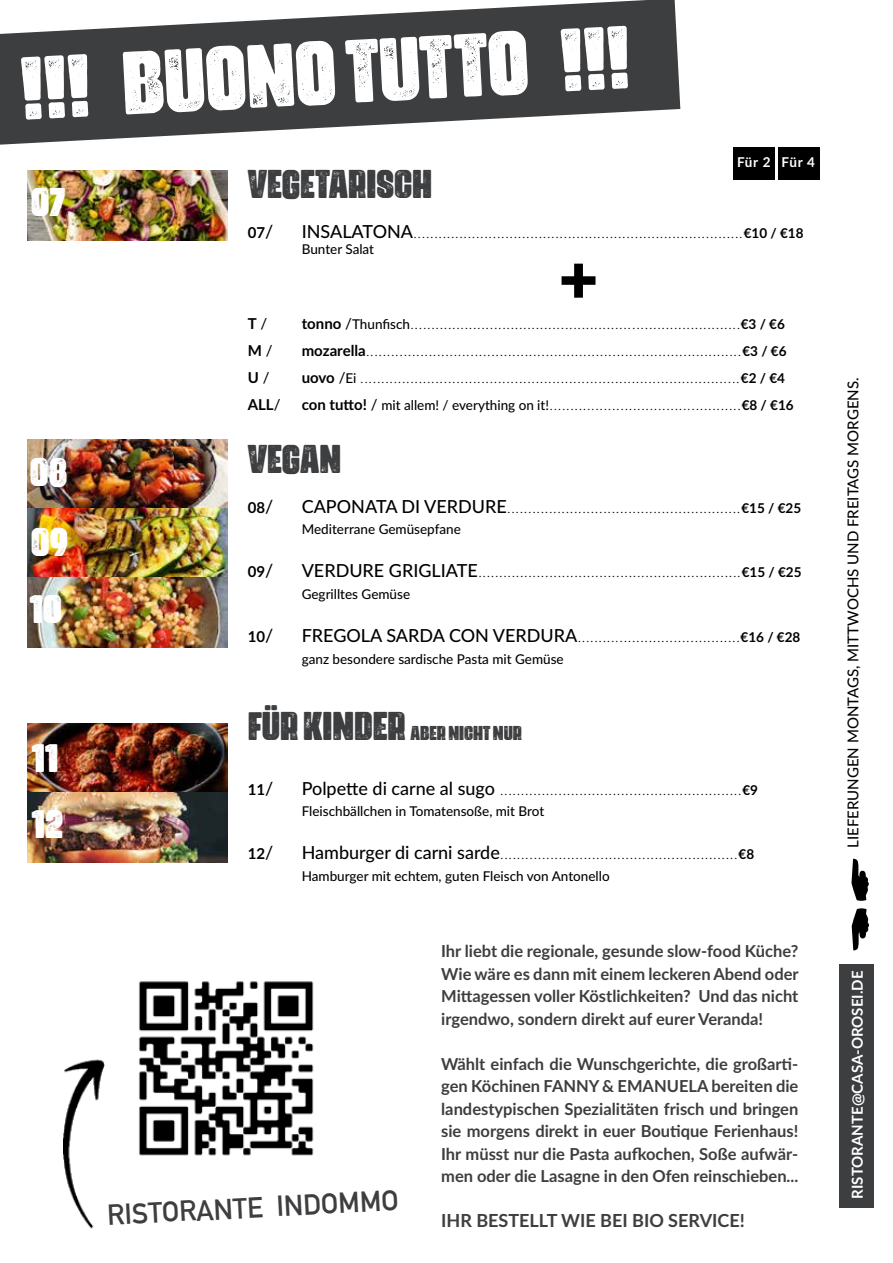
<style>
.page{position:relative;width:893px;height:1263px;background:#fff}
.page>*{position:absolute;margin:0;border:0;box-sizing:border-box;transform-origin:0 0}
.t1{font:81px "Urzeit Personal Use";color:#fff}
.t2{font:54px "Chunk Five Ex";color:#000}
.t3{font:36px "Urzeit Personal Use";color:#3d3e40}
.t4{font:36px/68.6px "Urzeit Personal Use";color:#fff;text-align:justify}
.t5{font:700 28.35px "DIN Alternate";color:#3e3d40}
.t6{font:100 18px "Lato";color:#000}
.t7{font:700 18px "Lato";color:#3e3d40}
.t8{font:18px "Urzeit Personal Use";color:#3d3e40}
.t9{font:700 16.5px/22.5px "Lato";color:#3e3d40;text-align:justify}
.t10{font:500 15px "Lato";color:#000}
.t11{font:700 15px "Lato";color:#000}
.t12{font:700 15px "Lato";color:#fff}
.t13{font:500 13.5px "Lato";color:#000}
.t14{font:700 13.5px "Lato";letter-spacing:.03em;color:#fff}
.s1{font-weight:500;font-size:18px}
.s2{font-weight:500}
.s3{font-weight:700;font-size:13.5px}
.s4{font-weight:700;font-size:15px}
.s5{font-weight:500;font-size:15px}
.s6{font-weight:500;font-size:13.5px}
.s7{font-size:18px}
</style>
<div class="page">
<div style="left:839px;top:964px;width:35px;height:244px;background:#3d3e40"></div>
<svg style="left:0;top:0;width:680px;height:145px;fill:#3d3e40"></svg>
<img style="left:63px;top:1059px;width:31px;height:170px">
<svg style="left:94px;top:981px;width:220px;height:175px"></svg>
<div style="left:94px;top:959px;width:25px;height:70px;background:#fff"></div>
<div style="left:734px;top:147px;width:41px;height:33px;background:#000"></div>
<div style="left:778px;top:147px;width:41px;height:33px;background:#000"></div>
<img style="left:28px;top:171px;width:200px;height:69px">
<img style="left:28px;top:439px;width:200px;height:208px">
<img style="left:28px;top:723px;width:200px;height:139px">
<h1 class="t1" style="left:18px;top:38px;width:612px;rotate:-3deg">!!! BUONO TUTTO !!!</h1>
<p class="t14" style="left:737px;top:152px;width:79px">Für 2 Für 4</p>
<h3 class="t4" style="left:31px;top:167px;width:36px">07</h3>
<h3 class="t4" style="left:30px;top:437px;width:40px">08<br>09<br>10</h3>
<h3 class="t4" style="left:32px;top:724px;width:33px;line-height:66.2px">11<br>12</h3>
<h3 class="t3" style="left:248px;top:162px;width:184px">VEGETARISCH</h3>
<p class="t11" style="left:248px;top:221px;width:27px">07<span class="s1">/</span></p>
<p class="t6" style="left:302px;top:219px;width:503px"><span class="s2">INSALATONA</span>...............................................................................<span class="s3">€10 / €18</span></p>
<p class="t13" style="left:302px;top:239px;width:74px">Bunter Salat</p>
<h2 class="t2" style="left:560px;top:239px;width:40px">+</h2>
<p class="t11" style="left:248px;top:312px;width:21px">T <span class="s2">/</span></p>
<p class="t6" style="left:302px;top:310px;width:485px"><span class="s4">tonno</span> <span class="s5">/</span><span class="s6">Thunfisch</span>...............................................................................<span class="s3">€3 / €6</span></p>
<p class="t11" style="left:248px;top:339px;width:26px">M <span class="s2">/</span></p>
<p class="t6" style="left:302px;top:337px;width:486px"><span class="s4">mozarella</span>..........................................................................................<span class="s3">€3 / €6</span></p>
<p class="t11" style="left:248px;top:366px;width:23px">U <span class="s2">/</span></p>
<p class="t6" style="left:302px;top:364px;width:485px"><span class="s4">uovo</span> <span class="s5">/</span><span class="s6">Ei</span> ...........................................................................................<span class="s3">€2 / €4</span></p>
<p class="t11" style="left:248px;top:393px;width:34px">ALL<span class="s2">/</span></p>
<p class="t6" style="left:302px;top:391px;width:493px"><span class="s4">con tutto!</span> <span class="s5">/</span> <span class="s6">mit allem! / everything on it!</span>..............................................<span class="s3">€8 / €16</span></p>
<h3 class="t3" style="left:248px;top:436px;width:93px">VEGAN</h3>
<p class="t11" style="left:248px;top:496px;width:27px">08<span class="s1">/</span></p>
<p class="t6" style="left:302px;top:494px;width:501px"><span class="s2">CAPONATA DI VERDURE</span>........................................................<span class="s3">€15 / €25</span></p>
<p class="t13" style="left:302px;top:520px;width:161px">Mediterrane Gemüsepfane</p>
<p class="t11" style="left:248px;top:561px;width:27px">09<span class="s1">/</span></p>
<p class="t6" style="left:302px;top:559px;width:501px"><span class="s2">VERDURE GRIGLIATE</span>...............................................................<span class="s3">€15 / €25</span></p>
<p class="t13" style="left:302px;top:584px;width:110px">Gegrilltes Gemüse</p>
<p class="t11" style="left:248px;top:626px;width:27px">10<span class="s1">/</span></p>
<p class="t6" style="left:302px;top:623px;width:500px"><span class="s2">FREGOLA SARDA CON VERDURA</span>.......................................<span class="s3">€16 / €28</span></p>
<p class="t13" style="left:302px;top:649px;width:263px">ganz besondere sardische Pasta mit Gemüse</p>
<h3 class="t3" style="left:248px;top:703px;width:173px">FÜR KINDER <span class="s7">ABER</span></h3>
<p class="t8" style="left:448px;top:722px;width:74px">NICHT NUR</p>
<p class="t11" style="left:248px;top:778px;width:27px">11<span class="s1">/</span></p>
<p class="t6" style="left:302px;top:776px;width:458px"><span class="s2">Polpette di carne al sugo</span> ..........................................................<span class="s3">€9</span></p>
<p class="t13" style="left:302px;top:802px;width:244px">Fleischbällchen in Tomatensoße, mit Brot</p>
<p class="t11" style="left:248px;top:843px;width:27px">12<span class="s1">/</span></p>
<p class="t6" style="left:302px;top:841px;width:454px"><span class="s2">Hamburger di carni sarde</span>.........................................................<span class="s3">€8</span></p>
<p class="t13" style="left:302px;top:866px;width:309px">Hamburger mit echtem, guten Fleisch von Antonello</p>
<h3 class="t5" style="left:106px;top:1194px;width:293px;rotate:-3deg">RISTORANTE INDOMMO</h3>
<p class="t9" style="left:441px;top:939px;width:359px">Ihr liebt die regionale, gesunde slow-food Küche?<br>Wie wäre es dann mit einem leckeren Abend oder Mittagessen voller Köstlichkeiten? Und das nicht irgendwo, sondern direkt auf eurer Veranda!</p>
<p class="t9" style="left:441px;top:1052px;width:359px">Wählt einfach die Wunschgerichte, die großarti&shy;gen Köchinen FANNY &amp; EMANUELA bereiten die landestypischen Spezialitäten frisch und bringen sie morgens direkt in euer Boutique Ferienhaus!<br>Ihr müsst nur die Pasta aufkochen, Soße aufwär&shy;men oder die Lasagne in den Ofen reinschieben...</p>
<p class="t7" style="left:441px;top:1207px;width:305px">IHR BESTELLT WIE BEI BIO SERVICE!</p>
<p class="t10" style="left:842px;top:848px;width:472px;rotate:-90deg">LIEFERUNGEN MONTAGS, MITTWOCHS UND FREITAGS MORGENS.</p>
<p class="t12" style="left:846px;top:1199px;width:229px;rotate:-90deg">RISTORANTE@CASA-OROSEI.DE</p>
</div>
